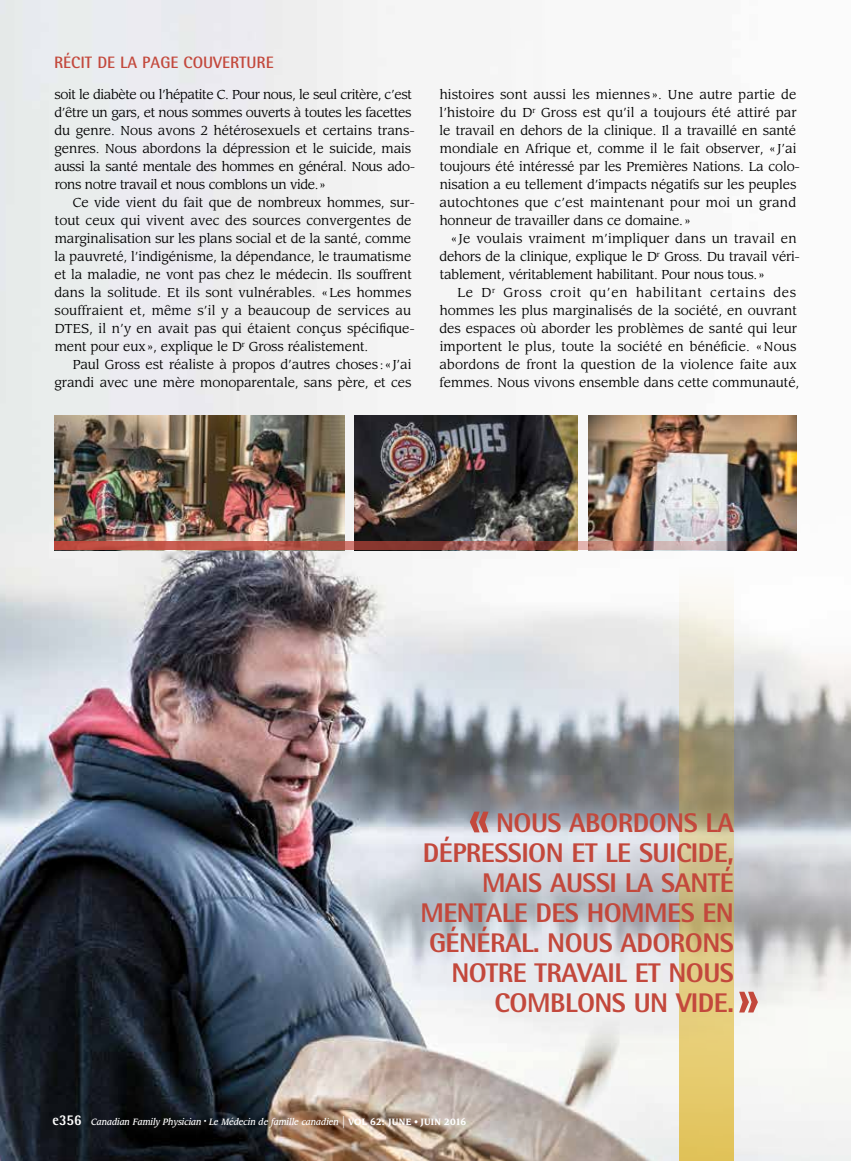
<style>
.page{position:relative;width:851px;height:1161px;background:#fff}
.page>*{position:absolute;margin:0;border:0;box-sizing:border-box;transform-origin:0 0}
.t1{font:800 27px "Rotis Semi Sans Std";letter-spacing:-.02em;color:#c3483c}
.t2{font:700 16.5px "Rotis Semi Sans Std";color:#c3483c}
.t3{font:12.75px/18px "Leawood Std";letter-spacing:-.005em;color:#000}
.t4{font:12.75px/18px "Leawood Std";letter-spacing:-.03em;color:#000}
.t5{font:italic 500 9px "Leawood Std";color:#fff;scale:.9 1}
.s1{font-family:"Rotis Semi Sans Std";font-weight:800;font-style:normal;font-size:15px}
.s2{font-weight:400;font-style:normal;font-size:15px}
.s3{font-weight:700;font-style:normal}
.s4{font-weight:400;font-style:normal}
</style>
<div class="page">
<img style="left:0;top:0;width:850px;height:1161px">
<img style="left:54px;top:416px;width:290px;height:126px">
<img style="left:355px;top:416px;width:222px;height:126px">
<img style="left:588px;top:416px;width:208px;height:126px">
<svg style="left:54px;top:542px;width:742px;height:8px;background:#aa5e53"></svg>
<svg style="left:680px;top:567px;width:54px;height:594px;background:#d4c591"></svg>
<svg style="left:470px;top:812px;width:18px;height:20px"></svg>
<svg style="left:739px;top:992px;width:18px;height:20px"></svg>
<p class="t2" style="left:54px;top:53px;width:221px">RÉCIT DE LA PAGE COUVERTURE</p>
<p class="t4" style="left:54px;top:86px;width:362px">soit le diabète ou l’hépatite C. Pour nous, le seul critère, c’est d’être un gars, et nous sommes ouverts à toutes les facettes du genre. Nous avons 2 hétérosexuels et certains trans&shy;genres. Nous abordons la dépression et le suicide, mais aussi la santé mentale des hommes en général. Nous ado&shy;rons notre travail et nous comblons un vide.»</p>
<p class="t3" style="left:54px;top:194px;width:362px;text-indent:18px">Ce vide vient du fait que de nombreux hommes, sur&shy;tout ceux qui vivent avec des sources convergentes de marginalisation sur les plans social et de la santé, comme la pauvreté, l’indigénisme, la dépendance, le traumatisme et la maladie, ne vont pas chez le médecin. Ils souffrent dans la solitude. Et ils sont vulnérables. «Les hommes souffraient et, même s’il y a beaucoup de services au DTES, il n’y en avait pas qui étaient conçus spécifique&shy;ment pour eux», explique le D<sup>r</sup> Gross réalistement.</p>
<p class="t3" style="left:54px;top:356px;width:358px;text-align:right">Paul Gross est réaliste à propos d’autres choses :«J’ai grandi avec une mère monoparentale, sans père, et ces</p>
<p class="t3" style="left:439px;top:86px;width:362px">histoires sont aussi les miennes ». Une autre partie de l’histoire du D<sup>r</sup> Gross est qu’il a toujours été attiré par le travail en dehors de la clinique. Il a travaillé en santé mondiale en Afrique et, comme il le fait observer, « J’ai toujours été intéressé par les Premières Nations. La colo&shy;nisation a eu tellement d’impacts négatifs sur les peuples autochtones que c’est maintenant pour moi un grand honneur de travailler dans ce domaine.»</p>
<p class="t3" style="left:439px;top:230px;width:362px;text-indent:11px">« Je voulais vraiment m’impliquer dans un travail en dehors de la clinique, explique le D<sup>r</sup> Gross. Du travail véri&shy;tablement, véritablement habilitant. Pour nous tous.»</p>
<p class="t3" style="left:439px;top:284px;width:361px;text-indent:18px">Le D<sup>r</sup> Gross croit qu’en habilitant certains des hommes les plus marginalisés de la société, en ouvrant des espaces où aborder les problèmes de santé qui leur importent le plus, toute la société en bénéficie. «Nous abordons de front la question de la violence faite aux femmes. Nous vivons ensemble dans cette communauté,</p>
<h1 class="t1" style="left:496px;top:806px;width:236px">NOUS ABORDONS LA</h1>
<h1 class="t1" style="left:423px;top:836px;width:312px">DÉPRESSION ET LE SUICIDE,</h1>
<h1 class="t1" style="left:482px;top:866px;width:84px">MAIS AUSS</h1>
<h1 class="t1" style="left:609px;top:866px;width:126px">I LA SANTÉ</h1>
<h1 class="t1" style="left:420px;top:896px;width:315px">MENTALE DES HOMMES EN</h1>
<h1 class="t1" style="left:429px;top:926px;width:304px">GÉNÉRAL. NOUS ADORONS</h1>
<h1 class="t1" style="left:451px;top:956px;width:267px">NOTRE TRAVAIL ET NOUS</h1>
<h1 class="t1" style="left:494px;top:986px;width:241px">COMBLONS UN VIDE.</h1>
<p class="t5" style="left:52px;top:1116px;width:461px"><span class="s1">E356</span> Canadian Family Physician <sup>•</sup> Le Médecin de famille canadien <span class="s2">|</span> <span class="s3">VOL 62: JUNE</span> <span class="s4">•</span> <span class="s3">JUIN 2016</span></p>
</div>
